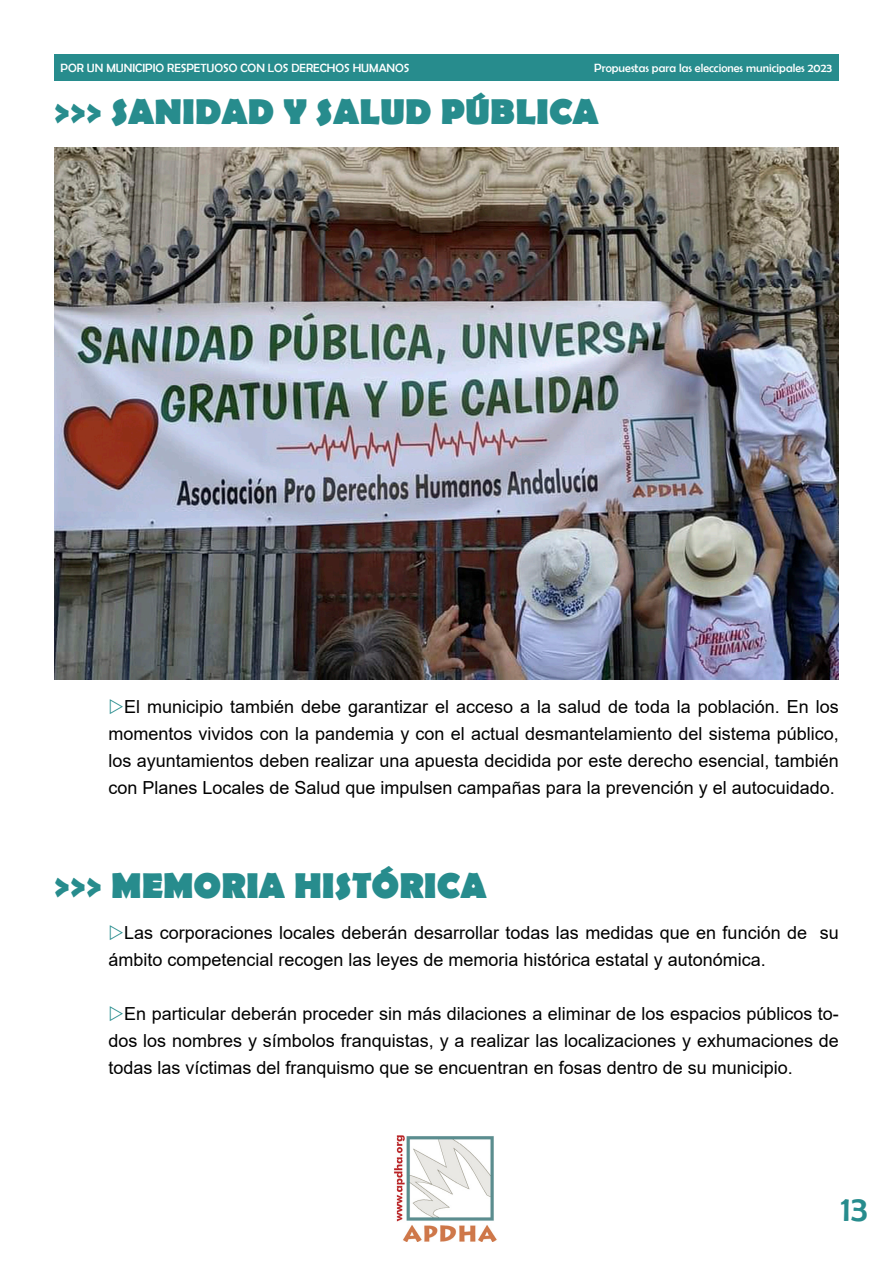
<style>
.page{position:relative;width:893px;height:1263px;background:#fff}
.page>*{position:absolute;margin:0;border:0;box-sizing:border-box;transform-origin:0 0}
.t1{font:700 36px "Berlin Sans FB";color:#278c8d}
.t2{font:36px "Berlin Sans FB";color:#278c8d}
.t3{font:18px/27px "Arial";color:#000;text-align:justify}
.t4{font:12px "Berlin Sans FB";color:#fff}
</style>
<div class="page">
<img style="left:394px;top:1135px;width:103px;height:107px">
<div style="left:54px;top:54px;width:785px;height:26px;background:#278c8d"></div>
<img style="left:54px;top:148px;width:785px;height:531px">
<p class="t4" style="left:61px;top:61px;width:350px">POR UN MUNICIPIO RESPETUOSO CON LOS DERECHOS HUMANOS</p>
<p class="t4" style="left:594px;top:61px;width:239px">Propuestas para las elecciones municipales 2023</p>
<p class="t1" style="left:54px;top:91px;width:546px">&gt;&gt;&gt; SANIDAD Y SALUD PÚBLICA</p>
<p class="t3" style="left:108px;top:693px;width:732px;text-indent:16px">El municipio también debe garantizar el acceso a la salud de toda la población. En los momentos vividos con la pandemia y con el actual desmantelamiento del sistema público, los ayuntamientos deben realizar una apuesta decidida por este derecho esencial, también con Planes Locales de Salud que impulsen campañas para la prevención y el autocuidado.</p>
<p class="t1" style="left:54px;top:865px;width:434px">&gt;&gt;&gt; MEMORIA HISTÓRICA</p>
<p class="t3" style="left:108px;top:919px;width:732px;text-indent:16px">Las corporaciones locales deberán desarrollar todas las medidas que en función de su ámbito competencial recogen las leyes de memoria histórica estatal y autonómica.</p>
<p class="t3" style="left:108px;top:1000px;width:732px;text-indent:16px">En particular deberán proceder sin más dilaciones a eliminar de los espacios públicos to&shy;dos los nombres y símbolos franquistas, y a realizar las localizaciones y exhumaciones de todas las víctimas del franquismo que se encuentran en fosas dentro de su municipio.</p>
<p class="t2" style="left:841px;top:1188px;width:29px">13</p>
</div>
